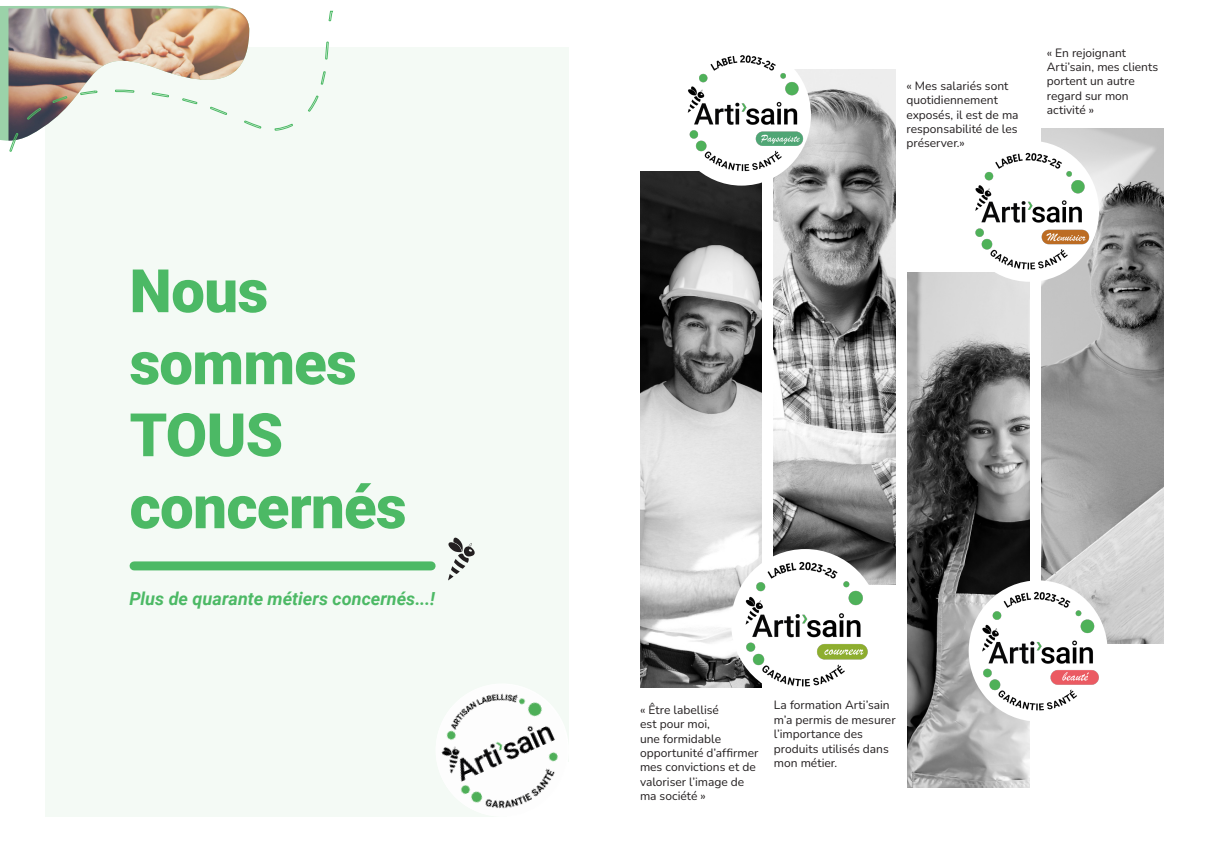
<style>
.page{position:relative;width:1208px;height:859px;background:#fff}
.page>*{position:absolute;margin:0;border:0;box-sizing:border-box;transform-origin:0 0}
.t1{font:900 60px "Roboto";letter-spacing:-.01em;color:#4cb965}
.t2{font:italic 700 18px "Roboto";color:#4cb965}
.t3{font:200 12px/14.4px "Nunito";color:#231f20}
</style>
<div class="page">
<img style="left:640px;top:172px;width:122px;height:515px">
<img style="left:774px;top:69px;width:121px;height:515px">
<img style="left:907px;top:272px;width:122px;height:515px">
<img style="left:1041px;top:128px;width:122px;height:515px">
<div style="left:46px;top:47px;width:523px;height:770px;background:#f4faf5"></div>
<div style="left:134px;top:561px;width:297px;height:9px;background:#4cb965"></div>
<svg style="left:0;top:5px;width:250px;height:168px"></svg>
<img style="left:9px;top:9px;width:240px;height:132px">
<svg style="left:9px;top:132px;width:10px;height:20px"></svg>
<svg style="left:115px;top:89px;width:20px;height:4px"></svg>
<svg style="left:274px;top:123px;width:19px;height:8px"></svg>
<svg style="left:243px;top:120px;width:19px;height:9px"></svg>
<svg style="left:325px;top:10px;width:8px;height:50px"></svg>
<svg style="left:210px;top:106px;width:18px;height:10px"></svg>
<svg style="left:308px;top:95px;width:11px;height:17px"></svg>
<svg style="left:151px;top:92px;width:19px;height:6px"></svg>
<svg style="left:80px;top:90px;width:18px;height:6px"></svg>
<svg style="left:26px;top:107px;width:16px;height:14px"></svg>
<svg style="left:182px;top:97px;width:16px;height:8px"></svg>
<svg style="left:52px;top:95px;width:15px;height:8px"></svg>
<svg style="left:320px;top:71px;width:6px;height:14px"></svg>
<img style="left:441px;top:693px;width:128px;height:124px">
<svg style="left:448px;top:538px;width:27px;height:42px"></svg>
<img style="left:731px;top:549px;width:148px;height:148px;border-radius:74px">
<img style="left:960px;top:141px;width:139px;height:141px">
<img style="left:968px;top:580px;width:139px;height:141px">
<img style="left:672px;top:55px;width:139px;height:131px">
<p class="t1" style="left:130px;top:249px;width:140px">Nous</p>
<p class="t1" style="left:130px;top:321px;width:229px">sommes</p>
<p class="t1" style="left:130px;top:393px;width:155px">TOUS</p>
<p class="t1" style="left:130px;top:465px;width:278px">concernés</p>
<p class="t2" style="left:130px;top:586px;width:307px">Plus de quarante métiers concernés...!</p>
<p class="t3" style="left:906px;top:78px;width:114px">« Mes salariés sont quotidiennement exposés, il est de ma responsabilité de les préserver.»</p>
<p class="t3" style="left:1046px;top:45px;width:113px">« En rejoignant<br>Arti’sain, mes clients portent un autre regard sur mon activité »</p>
<p class="t3" style="left:640px;top:702px;width:120px">« Être labellisé<br>est pour moi,<br>une formidable opportunité d’affirmer mes convictions et de valoriser l’image de ma société »</p>
<p class="t3" style="left:774px;top:698px;width:123px">La formation Arti’sain m’a permis de mesurer l’importance des produits utilisés dans mon métier.</p>
</div>
